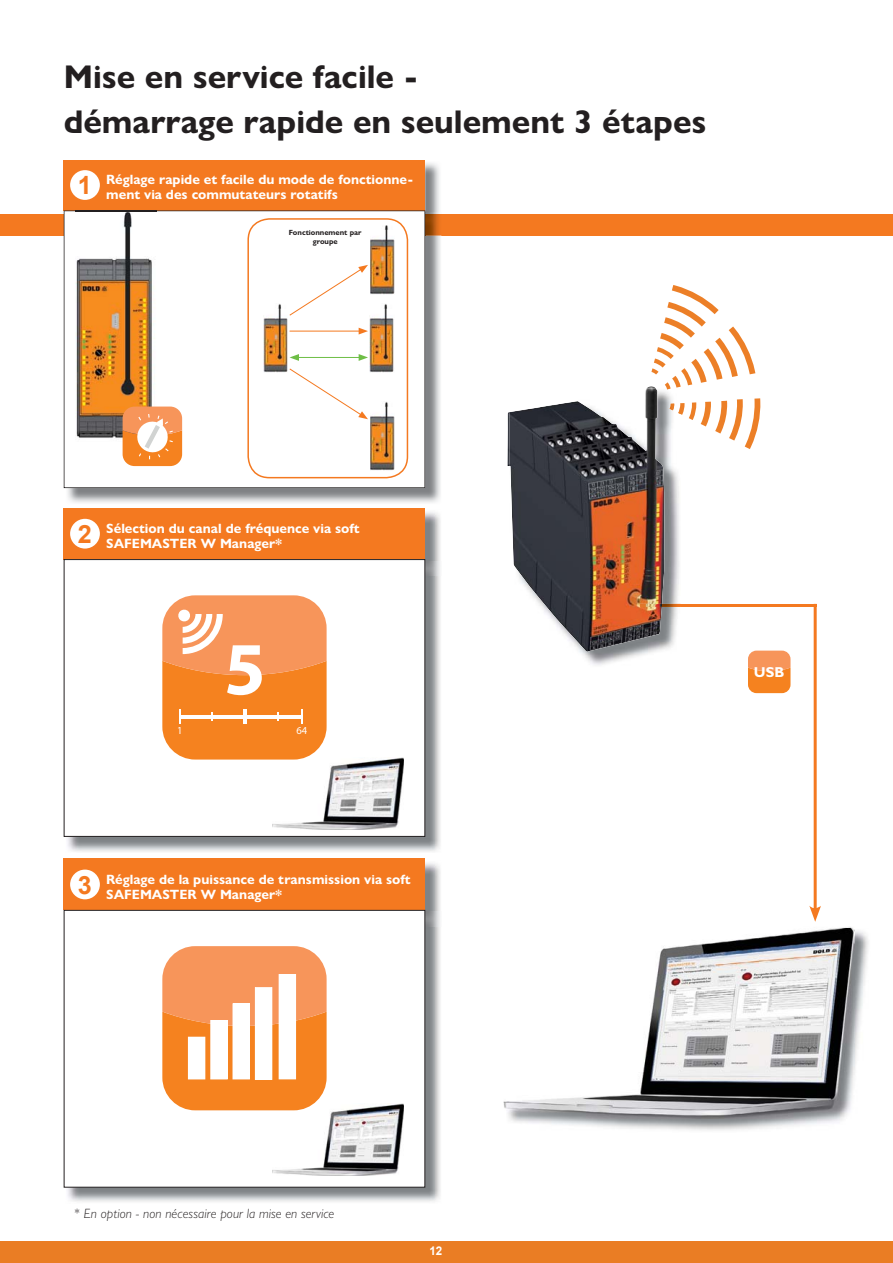
<style>
.page{position:relative;width:893px;height:1263px;background:#fff}
.page>*{position:absolute;margin:0;border:0;box-sizing:border-box;transform-origin:0 0}
.t1{font:700 75.45px "Myriad Pro";color:#fff}
.t2{font:700 33px/45px "Gill Sans Nova";color:#231f20}
.t3{font:700 25.2px "Arial";color:#f47920}
.t4{font:700 14.4px "Gill Sans Std";color:#fff}
.t5{font:700 13.5px/15px "Gill Sans Nova";color:#fff}
.t6{font:italic 300 13.5px "Gill Sans Nova";letter-spacing:.01em;color:#231f20}
.t7{font:700 12px "Arial";color:#fff}
.t8{font:10.65px "Myriad Pro";color:#fff}
.t9{font:700 7.5px/9px "Gill Sans Nova";color:#231f20;text-align:center}
</style>
<div class="page">
<div style="left:0;top:1242px;width:893px;height:21px;background:#ea7d24"></div>
<img style="left:509px;top:929px;width:360px;height:201px">
<img style="left:506px;top:929px;width:348px;height:189px">
<hr style="left:640px;top:604px;width:177px;height:3px;background:#f47920">
<hr style="left:814px;top:604px;width:3px;height:307px;background:#f47920">
<svg style="left:809px;top:906px;width:12px;height:16px"></svg>
<svg style="left:748px;top:651px;width:42px;height:42px"></svg>
<div style="left:0;top:214px;width:893px;height:21px;background:#f47920"></div>
<img style="left:580px;top:391px;width:100px;height:274px">
<img style="left:664px;top:604px;width:16px;height:3px">
<svg style="left:651px;top:285px;width:104px;height:105px"></svg>
<svg style="left:669px;top:398px;width:92px;height:51px"></svg>
<img style="left:507px;top:386px;width:149px;height:80px">
<img style="left:509px;top:389px;width:155px;height:263px">
<img style="left:425px;top:163px;width:15px;height:49px">
<div style="left:64px;top:160px;width:361px;height:50px;background:#f47920"></div>
<img style="left:67px;top:512px;width:374px;height:340px">
<div style="left:64px;top:508px;width:361px;height:51px;background:#f47920"></div>
<img style="left:67px;top:863px;width:374px;height:339px">
<div style="left:64px;top:859px;width:361px;height:51px;background:#f47920"></div>
<div style="left:70px;top:170px;width:30px;height:30px;background:#fff;border-radius:50%"></div>
<div style="left:70px;top:519px;width:30px;height:30px;background:#fff;border-radius:50%"></div>
<div style="left:70px;top:870px;width:30px;height:29px;background:#fff;border-radius:50%"></div>
<img style="left:66px;top:235px;width:375px;height:268px">
<svg style="left:425px;top:212px;width:14px;height:23px"></svg>
<svg style="left:64px;top:210px;width:361px;height:278px"></svg>
<img style="left:75px;top:210px;width:81px;height:233px">
<img style="left:75px;top:211px;width:81px;height:1px">
<img style="left:264px;top:304px;width:24px;height:69px">
<img style="left:370px;top:304px;width:24px;height:69px">
<img style="left:370px;top:225px;width:24px;height:70px">
<img style="left:370px;top:402px;width:24px;height:69px">
<svg style="left:289px;top:368px;width:79px;height:51px"></svg>
<svg style="left:289px;top:265px;width:79px;height:51px"></svg>
<div style="left:247px;top:218px;width:161px;height:260px;border:2px solid #f47920;border-radius:21px"></div>
<img style="left:425px;top:561px;width:16px;height:14px">
<div style="left:64px;top:560px;width:361px;height:276px;background:#fff"></div>
<div style="left:64px;top:559px;width:361px;height:278px;border:1px solid #231f20"></div>
<img style="left:272px;top:758px;width:132px;height:72px">
<svg style="left:162px;top:595px;width:165px;height:165px"></svg>
<img style="left:425px;top:912px;width:16px;height:14px">
<div style="left:64px;top:910px;width:361px;height:277px;background:#fff"></div>
<div style="left:64px;top:910px;width:361px;height:278px;border:1px solid #231f20"></div>
<img style="left:272px;top:1104px;width:132px;height:72px">
<svg style="left:162px;top:946px;width:165px;height:164px"></svg>
<div style="left:255px;top:988px;width:17px;height:91px;background:#fff"></div>
<div style="left:279px;top:975px;width:17px;height:104px;background:#fff"></div>
<div style="left:233px;top:1004px;width:16px;height:75px;background:#fff"></div>
<div style="left:211px;top:1021px;width:16px;height:58px;background:#fff"></div>
<div style="left:210px;top:1020px;width:17px;height:59px;border:1px solid #fff"></div>
<div style="left:188px;top:1037px;width:17px;height:42px;background:#fff"></div>
<svg style="left:123px;top:407px;width:59px;height:59px"></svg>
<hr style="left:297px;top:357px;width:64px;height:1px;background:#6ebe46">
<svg style="left:359px;top:354px;width:9px;height:7px"></svg>
<svg style="left:290px;top:354px;width:9px;height:7px"></svg>
<hr style="left:290px;top:331px;width:71px;height:1px;background:#f47920">
<svg style="left:359px;top:328px;width:9px;height:7px"></svg>
<h2 class="t2" style="left:64px;top:58px;width:644px">Mise en service facile -<br>démarrage rapide en seulement 3 étapes</h2>
<p class="t5" style="left:106px;top:174px;width:308px">Réglage rapide et facile du mode de fonctionne&shy;ment via des commutateurs rotatifs</p>
<h3 class="t3" style="left:78px;top:171px;width:16px">1</h3>
<p class="t9" style="left:289px;top:229px;width:74px">Fonctionnement par groupe</p>
<h3 class="t3" style="left:78px;top:520px;width:16px">2</h3>
<p class="t5" style="left:106px;top:523px;width:255px">Sélection du canal de fréquence via soft<br>SAFEMASTER W Manager*</p>
<h1 class="t1" style="left:224px;top:624px;width:43px">5</h1>
<p class="t8" style="left:177px;top:724px;width:7px">1</p>
<p class="t8" style="left:296px;top:724px;width:12px">64</p>
<h3 class="t3" style="left:78px;top:871px;width:16px">3</h3>
<p class="t5" style="left:106px;top:873px;width:306px">Réglage de la puissance de transmission via soft<br>SAFEMASTER W Manager*</p>
<p class="t4" style="left:754px;top:663px;width:32px">USB</p>
<p class="t6" style="left:74px;top:1209px;width:262px">* En option - non nécessaire pour la mise en service</p>
<p class="t7" style="left:429px;top:1244px;width:14px">12</p>
</div>
